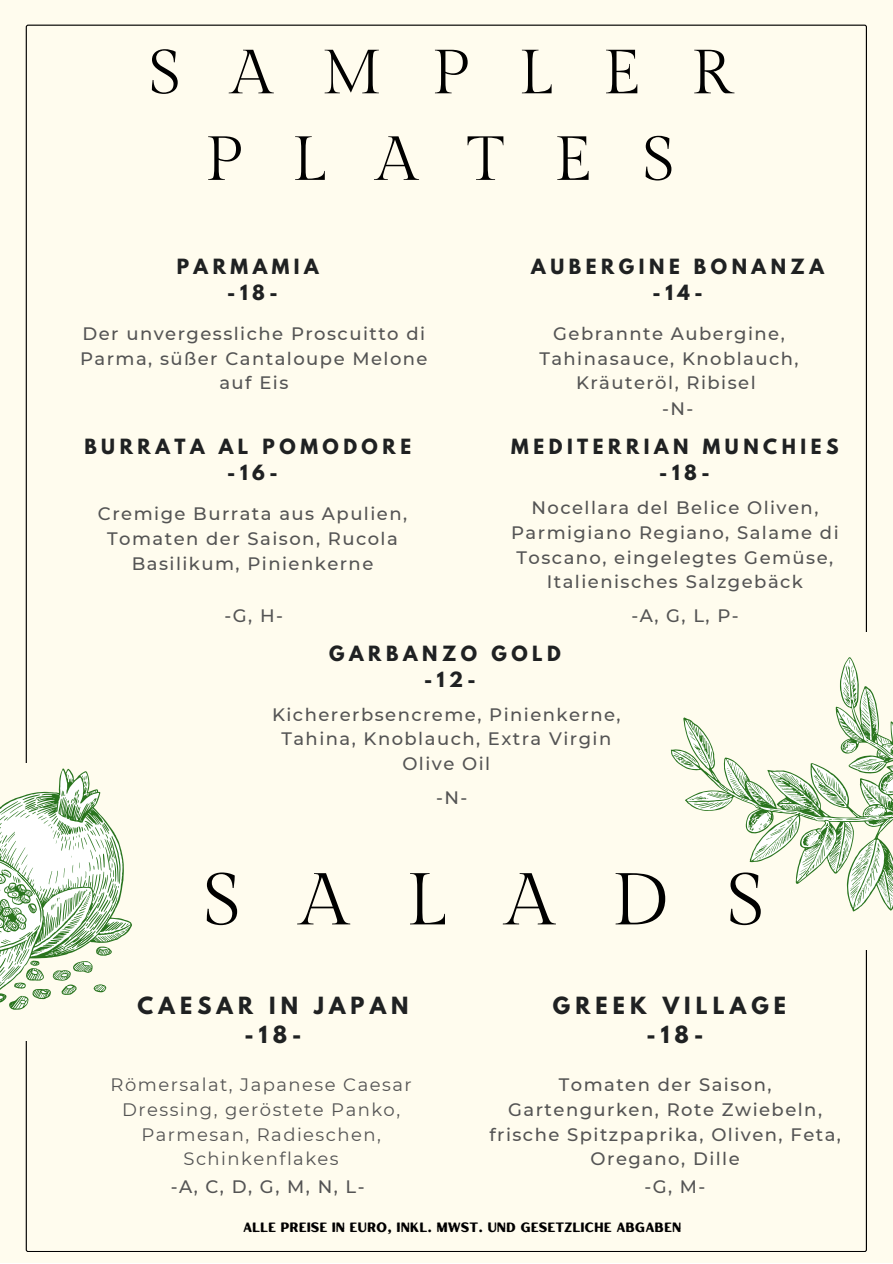
<style>
.page{position:relative;width:893px;height:1264px;background:#fff}
.page>*{position:absolute;margin:0;border:0;box-sizing:border-box;transform-origin:0 0}
.t1{font:73.2px "Gilda Display";letter-spacing:.8em;color:#000}
.t2{font:62.1px/86.6px "Gilda Display";letter-spacing:.8em;color:#000;text-align:center}
.t3{font:700 21px/29.2px "League Spartan";letter-spacing:.245em;color:#1f2122;text-align:center}
.t4{font:700 18.6px/25.8px "League Spartan";letter-spacing:.245em;color:#1f2122;text-align:center}
.t5{font:500 18px/24.8px "Montserrat";letter-spacing:.08em;color:#545454;text-align:center}
.t6{font:18px/24.8px "Montserrat";letter-spacing:.08em;color:#545454;text-align:center}
.t7{font:13.5px "Hertical Sans Rough";color:#000}
</style>
<div class="page">
<div style="left:0;top:0;width:892px;height:1262px;background:#fffcee"></div>
<svg style="left:0;top:768px;width:132px;height:242px"></svg>
<svg style="left:670px;top:657px;width:222px;height:254px"></svg>
<h2 class="t2" style="left:148px;top:31px;width:584px">SAMPLER<br>PLATES</h2>
<p class="t4" style="left:177px;top:256px;width:144px">PARMAMIA -18-</p>
<p class="t5" style="left:80px;top:321px;width:349px">Der unvergessliche Proscuitto di<br>Parma, süßer Cantaloupe Melone auf Eis</p>
<p class="t4" style="left:84px;top:436px;width:328px">BURRATA AL POMODORE -16-</p>
<p class="t5" style="left:98px;top:501px;width:311px">Cremige Burrata aus Apulien,<br>Tomaten der Saison, Rucola<br>Basilikum, Pinienkerne</p>
<p class="t5" style="left:224px;top:603px;width:60px">-G, H-</p>
<p class="t4" style="left:531px;top:256px;width:294px">AUBERGINE BONANZA -14-</p>
<p class="t5" style="left:539px;top:321px;width:261px">Gebrannte Aubergine,<br>Tahinasauce, Knoblauch,<br>Kräuteröl, Ribisel</p>
<p class="t5" style="left:662px;top:396px;width:33px">-N-</p>
<p class="t4" style="left:659px;top:436px;width:181px;text-align:left;text-indent:-148px">MEDITERRIAN MUNCHIES -18-</p>
<p class="t5" style="left:511px;top:495px;width:329px">Nocellara del Belice Oliven,<br>Parmigiano Regiano, Salame di<br>Toscano, eingelegtes Gemüse,<br>Italienisches Salzgebäck</p>
<p class="t5" style="left:631px;top:603px;width:109px">-A, G, L, P-</p>
<p class="t4" style="left:329px;top:643px;width:233px">GARBANZO GOLD -12-</p>
<p class="t5" style="left:272px;top:701px;width:350px">Kichererbsencreme, Pinienkerne,<br>Tahina, Knoblauch, Extra Virgin<br>Olive Oil</p>
<p class="t5" style="left:436px;top:784px;width:33px">-N-</p>
<h1 class="t1" style="left:203px;top:859px;width:563px">SALADS</h1>
<p class="t3" style="left:137px;top:993px;width:272px">CAESAR IN JAPAN -18-</p>
<p class="t6" style="left:111px;top:1072px;width:302px">Römersalat, Japanese Caesar<br>Dressing, geröstete Panko,<br>Parmesan, Radieschen,<br>Schinkenflakes</p>
<p class="t3" style="left:553px;top:993px;width:234px">GREEK VILLAGE -18-</p>
<p class="t5" style="left:489px;top:1072px;width:353px">Tomaten der Saison,<br>Gartengurken, Rote Zwiebeln, frische Spitzpaprika, Oliven, Feta,<br>Oregano, Dille</p>
<p class="t5" style="left:171px;top:1174px;width:195px">-A, C, D, G, M, N, L-</p>
<p class="t5" style="left:644px;top:1174px;width:63px">-G, M-</p>
<p class="t7" style="left:243px;top:1217px;width:439px">ALLE PREISE IN EURO, INKL. MWST. UND GESETZLICHE ABGABEN</p>
</div>
